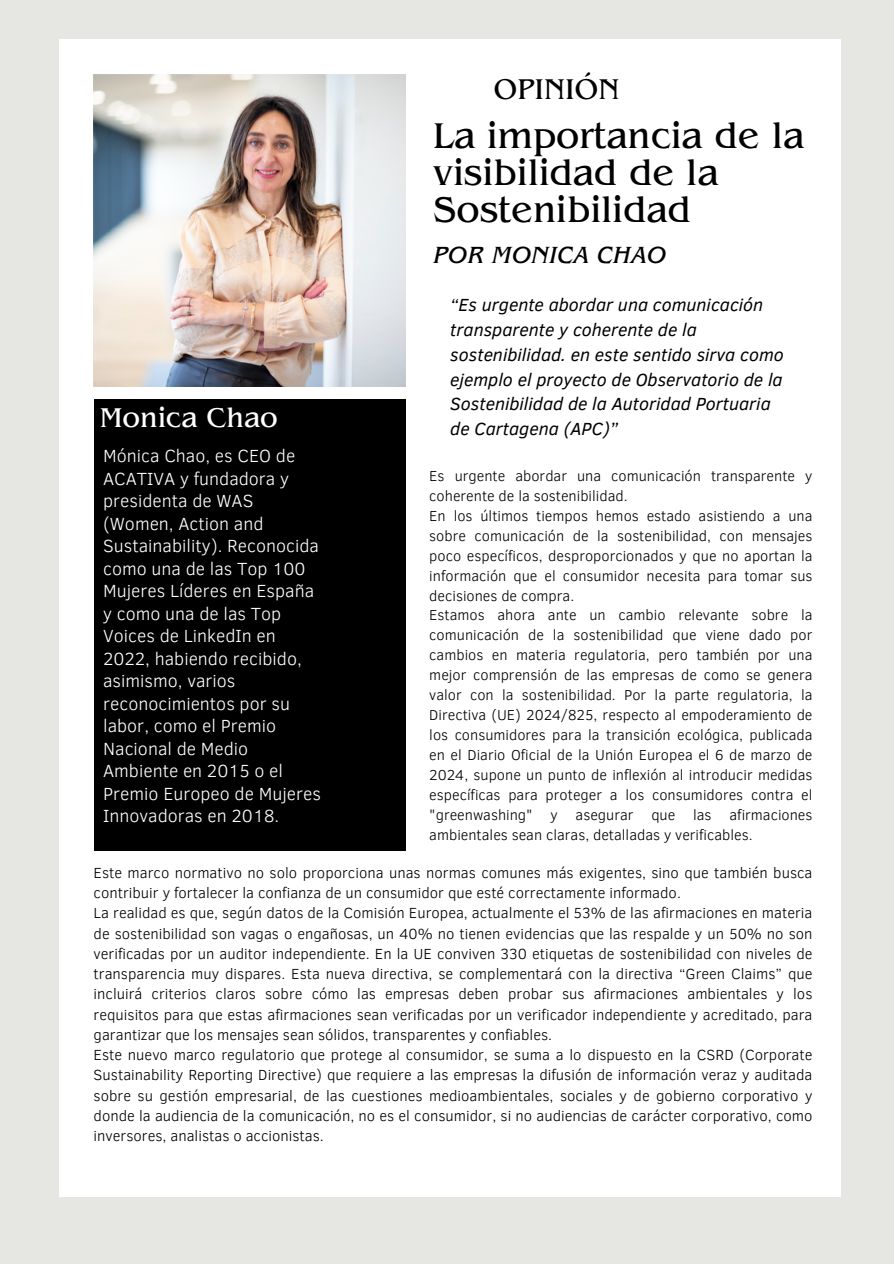
<style>
.page{position:relative;width:894px;height:1264px;background:#fff}
.page>*{position:absolute;margin:0;border:0;box-sizing:border-box;transform-origin:0 0}
.t1{font:37.5px/37.2px "Benguiat Pro ITC";color:#000}
.t2{font:30px "Benguiat Pro ITC";color:#000}
.t3{font:28.5px "Benguiat Pro ITC";color:#fff}
.t4{font:italic 24px "Benguiat Pro ITC";color:#000}
.t5{font:300 18px/22.5px "Clear Sans";color:#fff}
.t6{font:italic 18px/24.8px "Clear Sans";color:#000}
.t7{font:300 15px/20.2px "Clear Sans";color:#000;text-align:justify}
.t8{font:300 14.7px/20px "Clear Sans";color:#000;text-align:justify}
</style>
<div class="page">
<div style="left:0;top:0;width:893px;height:1263px;background:#e6e6e2"></div>
<div style="left:59px;top:39px;width:782px;height:1157px;background:#fff"></div>
<div style="left:94px;top:398px;width:311px;height:452px;background:#000"></div>
<img style="left:94px;top:74px;width:311px;height:312px">
<h2 class="t2" style="left:493px;top:79px;width:127px">OPINIÓN</h2>
<p class="t3" style="left:100px;top:408px;width:179px">Monica Chao</p>
<p class="t5" style="left:103px;top:443px;width:219px">Mónica Chao, es CEO de<br>ACATIVA y fundadora y presidenta de WAS (Women, Action and<br>Sustainability). Reconocida como una de las Top 100<br>Mujeres Líderes en España y como una de las Top<br>Voices de LinkedIn en<br>2022, habiendo recibido, asimismo, varios reconocimientos por su labor, como el Premio<br>Nacional de Medio<br>Ambiente en 2015 o el<br>Premio Europeo de Mujeres<br>Innovadoras en 2018.</p>
<p class="t1" style="left:433px;top:123px;width:372px">La importancia de la visibilidad de la<br>Sostenibilidad</p>
<h3 class="t4" style="left:433px;top:247px;width:234px">POR MONICA CHAO</h3>
<h5 class="t6" style="left:450px;top:292px;width:335px">“Es urgente abordar una comunicación transparente y coherente de la sostenibilidad. en este sentido sirva como ejemplo el proyecto de Observatorio de la Sostenibilidad de la Autoridad Portuaria de Cartagena (APC)”</h5>
<p class="t8" style="left:429px;top:465px;width:384px">Es urgente abordar una comunicación transparente y coherente de la sostenibilidad.</p>
<p class="t8" style="left:429px;top:505px;width:384px">En los últimos tiempos hemos estado asistiendo a una sobre comunicación de la sostenibilidad, con mensajes poco específicos, desproporcionados y que no aportan la información que el consumidor necesita para tomar sus decisiones de compra.</p>
<p class="t8" style="left:429px;top:604px;width:384px">Estamos ahora ante un cambio relevante sobre la comunicación de la sostenibilidad que viene dado por cambios en materia regulatoria, pero también por una mejor comprensión de las empresas de como se genera valor con la sostenibilidad. Por la parte regulatoria, la Directiva (UE) 2024/825, respecto al empoderamiento de los consumidores para la transición ecológica, publicada en el Diario Oficial de la Unión Europea el 6 de marzo de 2024, supone un punto de inflexión al introducir medidas específicas para proteger a los consumidores contra el "greenwashing" y asegurar que las afirmaciones ambientales sean claras, detalladas y verificables.</p>
<h1 class="t7" style="left:94px;top:861px;width:720px">Este marco normativo no solo proporciona unas normas comunes más exigentes, sino que también busca contribuir y fortalecer la confianza de un consumidor que esté correctamente informado.</h1>
<h4 class="t7" style="left:94px;top:902px;width:720px">La realidad es que, según datos de la Comisión Europea, actualmente el 53% de las afirmaciones en materia de sostenibilidad son vagas o engañosas, un 40% no tienen evidencias que las respalde y un 50% no son verificadas por un auditor independiente. En la UE conviven 330 etiquetas de sostenibilidad con niveles de transparencia muy dispares. Esta nueva directiva, se complementará con la directiva “Green Claims” que incluirá criterios claros sobre cómo las empresas deben probar sus afirmaciones ambientales y los requisitos para que estas afirmaciones sean verificadas por un verificador independiente y acreditado, para garantizar que los mensajes sean sólidos, transparentes y confiables.</h4>
<h5 class="t7" style="left:94px;top:1043px;width:720px">Este nuevo marco regulatorio que protege al consumidor, se suma a lo dispuesto en la CSRD (Corporate Sustainability Reporting Directive) que requiere a las empresas la difusión de información veraz y auditada sobre su gestión empresarial, de las cuestiones medioambientales, sociales y de gobierno corporativo y donde la audiencia de la comunicación, no es el consumidor, si no audiencias de carácter corporativo, como inversores, analistas o accionistas.</h5>
</div>
